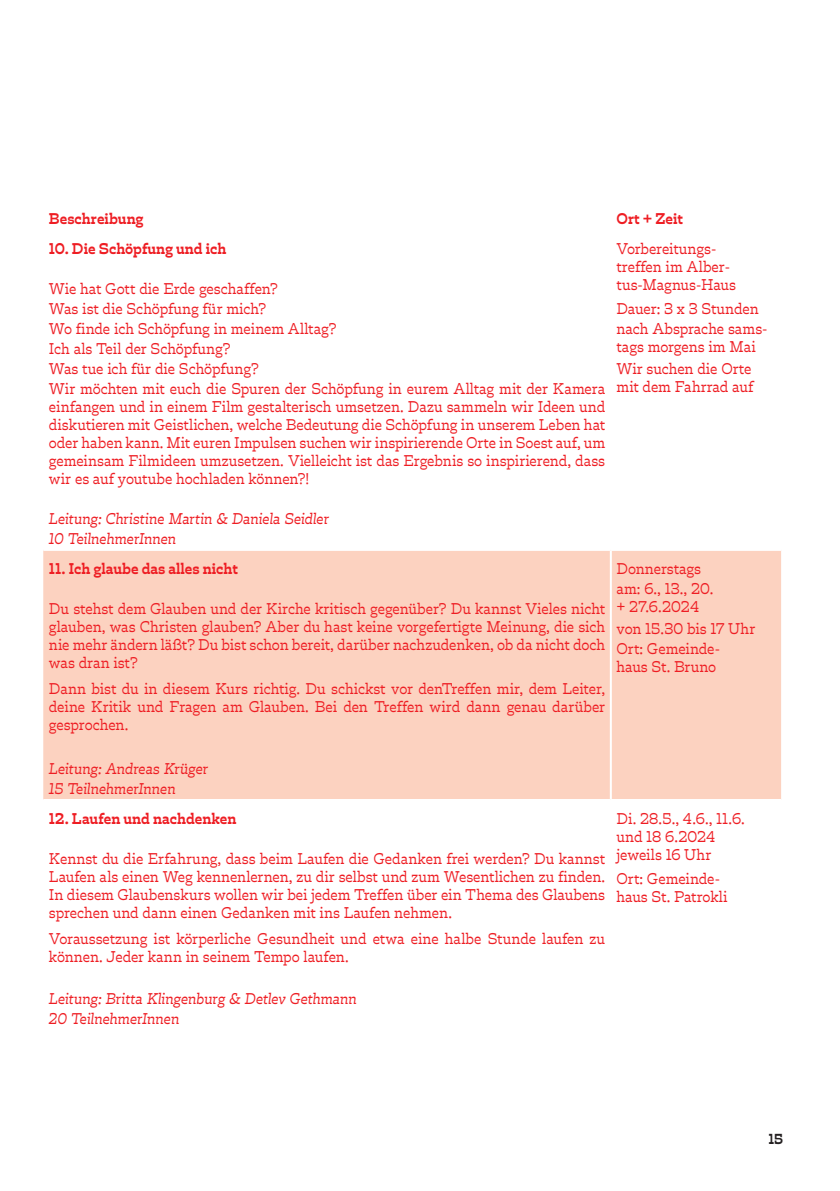
<style>
.page{position:relative;width:840px;height:1191px;background:#fff}
.page>*{position:absolute;margin:0;border:0;box-sizing:border-box;transform-origin:0 0}
.t1{font:15px/18px "Trilby";letter-spacing:-.005em;color:#ee1d23}
.t2{font:italic 15px/20px "Trilby";letter-spacing:-.005em;color:#ee1d23}
.t3{font:700 15px "Trilby";color:#ee1d23}
.t4{font:700 14px "Trilby";color:#231f20}
</style>
<div class="page">
<div style="left:43px;top:551px;width:737px;height:248px;background:#fcd2c0"></div>
<hr style="left:609px;top:551px;width:2px;height:248px;background:#fff">
<p class="t3" style="left:49px;top:209px;width:96px">Beschreibung</p>
<p class="t3" style="left:616px;top:209px;width:68px">Ort + Zeit</p>
<p class="t3" style="left:49px;top:239px;width:179px">10. Die Schöpfung und ich</p>
<p class="t1" style="left:49px;top:279px;width:557px;line-height:20px">Wie hat Gott die Erde geschaffen?<br>Was ist die Schöpfung für mich?<br>Wo finde ich Schöpfung in meinem Alltag?<br>Ich als Teil der Schöpfung?<br>Was tue ich für die Schöpfung?<br>Wir möchten mit euch die Spuren der Schöpfung in eurem Alltag mit der Kamera</p>
<p class="t1" style="left:49px;top:398px;width:557px;text-align:justify">einfangen und in einem Film gestalterisch umsetzen. Dazu sammeln wir Ideen und diskutieren mit Geistlichen, welche Bedeutung die Schöpfung in unserem Leben hat oder haben kann. Mit euren Impulsen suchen wir inspirierende Orte in Soest auf, um gemeinsam Filmideen umzusetzen. Vielleicht ist das Ergebnis so inspirierend, dass wir es auf youtube hochladen können?!</p>
<p class="t2" style="left:49px;top:509px;width:282px">Leitung: Christine Martin &amp; Daniela Seidler<br>10 TeilnehmerInnen</p>
<p class="t1" style="left:616px;top:240px;width:121px">Vorbereitungs&shy;treffen im Alber&shy;tus-Magnus-Haus</p>
<p class="t1" style="left:616px;top:299px;width:152px;line-height:20px">Dauer: 3 x 3 Stunden nach Absprache sams-</p>
<p class="t1" style="left:616px;top:336px;width:141px;line-height:22px">tags morgens im Mai<br>Wir suchen die Orte</p>
<p class="t1" style="left:616px;top:378px;width:138px">mit dem Fahrrad auf</p>
<p class="t3" style="left:49px;top:559px;width:190px">11. Ich glaube das alles nicht</p>
<p class="t1" style="left:49px;top:600px;width:557px;text-align:justify">Du stehst dem Glauben und der Kirche kritisch gegenüber? Du kannst Vieles nicht glauben, was Christen glauben? Aber du hast keine vorgefertigte Meinung, die sich nie mehr ändern läßt? Du bist schon bereit, darüber nachzudenken, ob da nicht doch was dran ist?</p>
<p class="t1" style="left:49px;top:680px;width:557px;text-align:justify">Dann bist du in diesem Kurs richtig. Du schickst vor denTreffen mir, dem Leiter, deine Kritik und Fragen am Glauben. Bei den Treffen wird dann genau darüber gesprochen.</p>
<p class="t2" style="left:49px;top:759px;width:161px">Leitung: Andreas Krüger<br>15 TeilnehmerInnen</p>
<p class="t3" style="left:49px;top:809px;width:189px">12. Laufen und nachdenken</p>
<p class="t1" style="left:49px;top:850px;width:557px;text-align:justify">Kennst du die Erfahrung, dass beim Laufen die Gedanken frei werden? Du kannst Laufen als einen Weg kennenlernen, zu dir selbst und zum Wesentlichen zu finden.<br>In diesem Glaubenskurs wollen wir bei jedem Treffen über ein Thema des Glaubens sprechen und dann einen Gedanken mit ins Laufen nehmen.</p>
<p class="t1" style="left:49px;top:930px;width:557px">Voraussetzung ist körperliche Gesundheit und etwa eine halbe Stunde laufen zu können. Jeder kann in seinem Tempo laufen.</p>
<p class="t2" style="left:49px;top:989px;width:309px">Leitung: Britta Klingenburg &amp; Detlev Gethmann<br>20 TeilnehmerInnen</p>
<p class="t1" style="left:616px;top:559px;width:98px;line-height:20px">Donnerstags am: 6., 13., 20.</p>
<p class="t1" style="left:616px;top:596px;width:140px;line-height:22px">+ 27.6.2024<br>von 15.30 bis 17 Uhr</p>
<p class="t1" style="left:616px;top:640px;width:105px">Ort: Gemeinde&shy;haus St. Bruno</p>
<p class="t1" style="left:616px;top:810px;width:130px">Di. 28.5., 4.6., 11.6. und 18 6.2024 jeweils 16 Uhr</p>
<p class="t1" style="left:616px;top:870px;width:112px">Ort: Gemeinde&shy;haus St. Patrokli</p>
<p class="t4" style="left:768px;top:1130px;width:16px">15</p>
</div>
